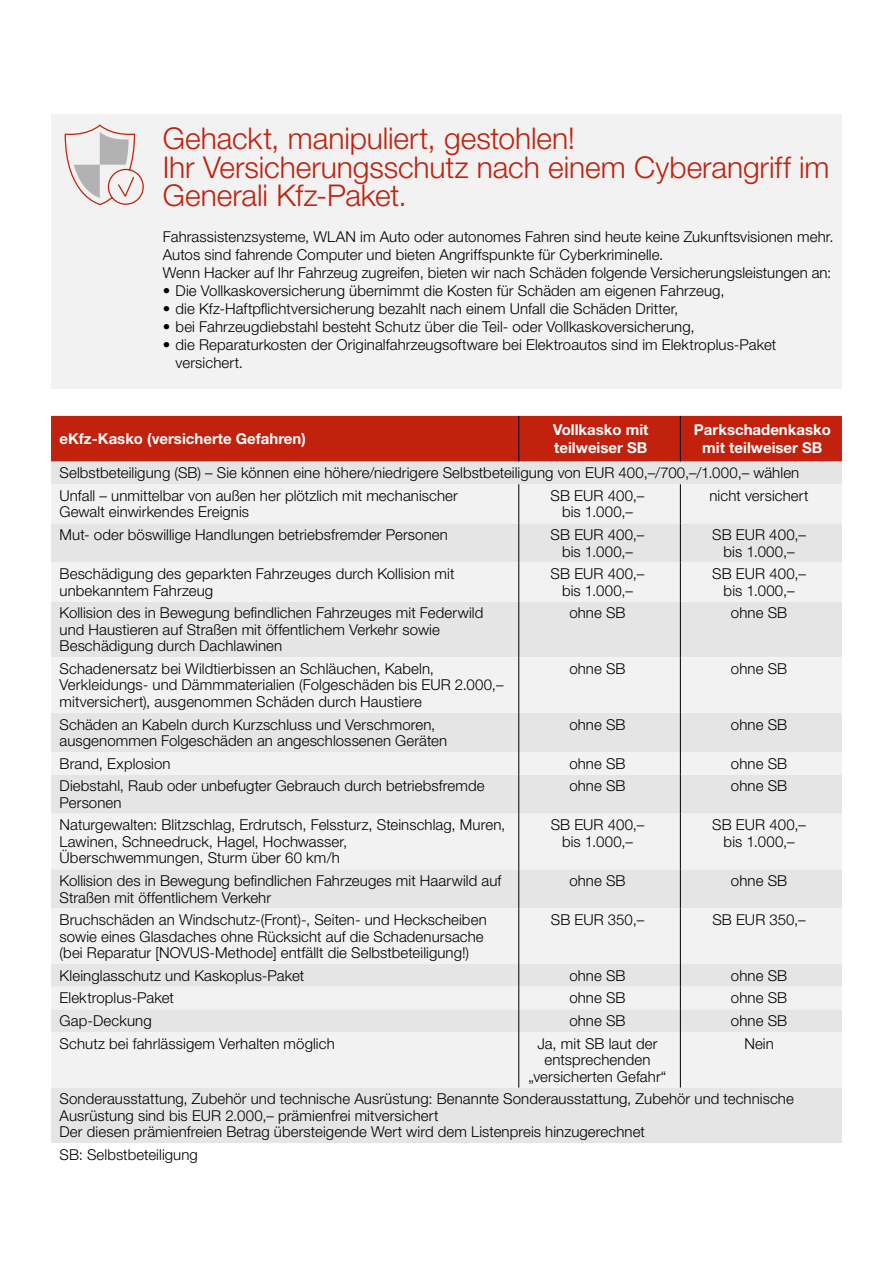
<style>
.page{position:relative;width:893px;height:1263px;background:#fff}
.page>*{position:absolute;margin:0;border:0;box-sizing:border-box;transform-origin:0 0}
.t1{font:300 30px/28.5px "Helvetica Neue LT Std";letter-spacing:-.005em;color:#c1210d}
.t2{font:300 15px/16.5px "Helvetica Neue LT Std";letter-spacing:.005em;color:#000}
.t3{font:700 15px/18px "Helvetica Neue LT Std";color:#fff}
</style>
<div class="page">
<div style="left:51px;top:416px;width:791px;height:46px;background:#c1210d"></div>
<div style="left:51px;top:462px;width:791px;height:681px;background:#e5e5e5"></div>
<svg style="left:51px;top:484px;width:791px;height:603px;fill:#f2f2f2"></svg>
<hr style="left:518px;top:416px;width:1px;height:46px;background:#000">
<hr style="left:680px;top:416px;width:1px;height:46px;background:#000">
<hr style="left:518px;top:484px;width:1px;height:39px;background:#000">
<hr style="left:680px;top:484px;width:1px;height:39px;background:#000">
<hr style="left:518px;top:523px;width:1px;height:39px;background:#000">
<hr style="left:680px;top:523px;width:1px;height:39px;background:#000">
<hr style="left:518px;top:562px;width:1px;height:40px;background:#000">
<hr style="left:680px;top:562px;width:1px;height:40px;background:#000">
<hr style="left:518px;top:602px;width:1px;height:55px;background:#000">
<hr style="left:680px;top:602px;width:1px;height:55px;background:#000">
<hr style="left:518px;top:657px;width:1px;height:56px;background:#000">
<hr style="left:680px;top:657px;width:1px;height:56px;background:#000">
<hr style="left:518px;top:713px;width:1px;height:39px;background:#000">
<hr style="left:680px;top:713px;width:1px;height:39px;background:#000">
<svg style="left:518px;top:752px;width:1px;height:22px"></svg>
<svg style="left:680px;top:752px;width:1px;height:22px"></svg>
<hr style="left:518px;top:774px;width:1px;height:40px;background:#000">
<hr style="left:680px;top:774px;width:1px;height:40px;background:#000">
<hr style="left:518px;top:814px;width:1px;height:55px;background:#000">
<hr style="left:680px;top:814px;width:1px;height:55px;background:#000">
<hr style="left:518px;top:869px;width:1px;height:39px;background:#000">
<hr style="left:680px;top:869px;width:1px;height:39px;background:#000">
<hr style="left:518px;top:908px;width:1px;height:56px;background:#000">
<hr style="left:680px;top:908px;width:1px;height:56px;background:#000">
<svg style="left:518px;top:964px;width:1px;height:68px"></svg>
<svg style="left:680px;top:964px;width:1px;height:68px"></svg>
<hr style="left:518px;top:1032px;width:1px;height:55px;background:#000">
<hr style="left:680px;top:1032px;width:1px;height:55px;background:#000">
<div style="left:51px;top:114px;width:791px;height:275px;background:#f2f2f2"></div>
<svg style="left:64px;top:126px;width:80px;height:80px"></svg>
<h1 class="t1" style="left:163px;top:124px;width:668px">Gehackt, manipuliert, gestohlen!<br>Ihr Versicherungsschutz nach einem Cyberangriff im<br>Generali Kfz-Paket.</h1>
<p class="t2" style="left:163px;top:228px;width:672px;line-height:18px">Fahrassistenzsysteme, WLAN im Auto oder autonomes Fahren sind heute keine Zukunftsvisionen mehr.<br>Autos sind fahrende Computer und bieten Angriffspunkte für Cyberkriminelle.<br>Wenn Hacker auf Ihr Fahrzeug zugreifen, bieten wir nach Schäden folgende Versicherungsleistungen an:</p>
<p class="t2" style="left:163px;top:283px;width:563px">• Die Vollkaskoversicherung übernimmt die Kosten für Schäden am eigenen Fahrzeug,</p>
<p class="t2" style="left:163px;top:301px;width:517px">• die Kfz-Haftpflichtversicherung bezahlt nach einem Unfall die Schäden Dritter,</p>
<p class="t2" style="left:163px;top:319px;width:533px">• bei Fahrzeugdiebstahl besteht Schutz über die Teil- oder Vollkaskoversicherung,</p>
<p class="t2" style="left:176px;top:336px;width:602px;line-height:18px;text-indent:-13px">• die Reparaturkosten der Originalfahrzeugsoftware bei Elektroautos sind im Elektroplus-Paket versichert.</p>
<p class="t3" style="left:60px;top:429px;width:248px">eKfz-Kasko (versicherte Gefahren)</p>
<p class="t3" style="left:553px;top:420px;width:97px">Vollkasko mit teilweiser SB</p>
<p class="t3" style="left:694px;top:420px;width:138px;text-align:center">Parkschadenkasko mit teilweiser SB</p>
<p class="t2" style="left:60px;top:461px;width:741px;line-height:22.6px">Selbstbeteiligung (SB) – Sie können eine höhere/niedrigere Selbstbeteiligung von EUR 400,–/700,–/1.000,– wählen<br>Unfall – unmittelbar von außen her plötzlich mit mechanischer</p>
<p class="t2" style="left:60px;top:503px;width:191px">Gewalt einwirkendes Ereignis</p>
<p class="t2" style="left:551px;top:487px;width:95px;text-align:center">SB EUR 400,– bis 1.000,–</p>
<p class="t2" style="left:709px;top:487px;width:101px">nicht versichert</p>
<p class="t2" style="left:60px;top:526px;width:390px">Mut- oder böswillige Handlungen betriebsfremder Personen</p>
<p class="t2" style="left:551px;top:526px;width:95px;text-align:center">SB EUR 400,– bis 1.000,–</p>
<p class="t2" style="left:712px;top:526px;width:95px;text-align:center">SB EUR 400,– bis 1.000,–</p>
<p class="t2" style="left:60px;top:565px;width:396px">Beschädigung des geparkten Fahrzeuges durch Kollision mit unbekanntem Fahrzeug</p>
<p class="t2" style="left:551px;top:565px;width:95px;text-align:center">SB EUR 400,– bis 1.000,–</p>
<p class="t2" style="left:712px;top:565px;width:95px;text-align:center">SB EUR 400,– bis 1.000,–</p>
<p class="t2" style="left:60px;top:604px;width:425px">Kollision des in Bewegung befindlichen Fahrzeuges mit Federwild und Haustieren auf Straßen mit öffentlichem Verkehr sowie<br>Beschädigung durch Dachlawinen</p>
<p class="t2" style="left:569px;top:604px;width:58px">ohne SB</p>
<p class="t2" style="left:731px;top:604px;width:58px">ohne SB</p>
<p class="t2" style="left:60px;top:660px;width:445px">Schadenersatz bei Wildtierbissen an Schläuchen, Kabeln,<br>Verkleidungs- und Dämmmaterialien (Folgeschäden bis EUR 2.000,– mitversichert), ausgenommen Schäden durch Haustiere</p>
<p class="t2" style="left:569px;top:660px;width:58px">ohne SB</p>
<p class="t2" style="left:731px;top:660px;width:58px">ohne SB</p>
<p class="t2" style="left:60px;top:716px;width:389px">Schäden an Kabeln durch Kurzschluss und Verschmoren, ausgenommen Folgeschäden an angeschlossenen Geräten</p>
<p class="t2" style="left:569px;top:716px;width:58px">ohne SB</p>
<p class="t2" style="left:731px;top:716px;width:58px">ohne SB</p>
<p class="t2" style="left:60px;top:755px;width:113px">Brand, Explosion</p>
<p class="t2" style="left:569px;top:755px;width:58px">ohne SB</p>
<p class="t2" style="left:731px;top:755px;width:58px">ohne SB</p>
<p class="t2" style="left:60px;top:777px;width:426px">Diebstahl, Raub oder unbefugter Gebrauch durch betriebsfremde<br>Personen</p>
<p class="t2" style="left:569px;top:777px;width:58px">ohne SB</p>
<p class="t2" style="left:731px;top:777px;width:58px">ohne SB</p>
<p class="t2" style="left:60px;top:816px;width:447px">Naturgewalten: Blitzschlag, Erdrutsch, Felssturz, Steinschlag, Muren,<br>Lawinen, Schneedruck, Hagel, Hochwasser,<br>Überschwemmungen, Sturm über 60 km/h</p>
<p class="t2" style="left:551px;top:816px;width:95px;text-align:center">SB EUR 400,– bis 1.000,–</p>
<p class="t2" style="left:712px;top:816px;width:95px;text-align:center">SB EUR 400,– bis 1.000,–</p>
<p class="t2" style="left:60px;top:872px;width:443px">Kollision des in Bewegung befindlichen Fahrzeuges mit Haarwild auf<br>Straßen mit öffentlichem Verkehr</p>
<p class="t2" style="left:569px;top:872px;width:58px">ohne SB</p>
<p class="t2" style="left:731px;top:872px;width:58px">ohne SB</p>
<p class="t2" style="left:60px;top:911px;width:429px">Bruchschäden an Windschutz-(Front)-, Seiten- und Heckscheiben sowie eines Glasdaches ohne Rücksicht auf die Schadenursache (bei Reparatur [NOVUS-Methode] entfällt die Selbstbeteiligung!)</p>
<p class="t2" style="left:551px;top:911px;width:95px">SB EUR 350,–</p>
<p class="t2" style="left:712px;top:911px;width:95px">SB EUR 350,–</p>
<p class="t2" style="left:60px;top:967px;width:246px">Kleinglasschutz und Kaskoplus-Paket</p>
<p class="t2" style="left:569px;top:967px;width:58px">ohne SB</p>
<p class="t2" style="left:731px;top:967px;width:58px">ohne SB</p>
<p class="t2" style="left:60px;top:989px;width:116px">Elektroplus-Paket</p>
<p class="t2" style="left:569px;top:989px;width:58px">ohne SB</p>
<p class="t2" style="left:731px;top:989px;width:58px">ohne SB</p>
<p class="t2" style="left:60px;top:1012px;width:94px">Gap-Deckung</p>
<p class="t2" style="left:569px;top:1012px;width:58px">ohne SB</p>
<p class="t2" style="left:731px;top:1012px;width:58px">ohne SB</p>
<p class="t2" style="left:60px;top:1035px;width:277px">Schutz bei fahrlässigem Verhalten möglich</p>
<p class="t2" style="left:529px;top:1035px;width:139px;text-align:center">Ja, mit SB laut der entsprechenden „versicherten Gefahr“</p>
<p class="t2" style="left:744px;top:1035px;width:31px">Nein</p>
<p class="t2" style="left:60px;top:1090px;width:736px">Sonderausstattung, Zubehör und technische Ausrüstung: Benannte Sonderausstattung, Zubehör und technische<br>Ausrüstung sind bis EUR 2.000,– prämienfrei mitversichert<br>Der diesen prämienfreien Betrag übersteigende Wert wird dem Listenpreis hinzugerechnet</p>
<p class="t2" style="left:60px;top:1146px;width:140px">SB: Selbstbeteiligung</p>
</div>
